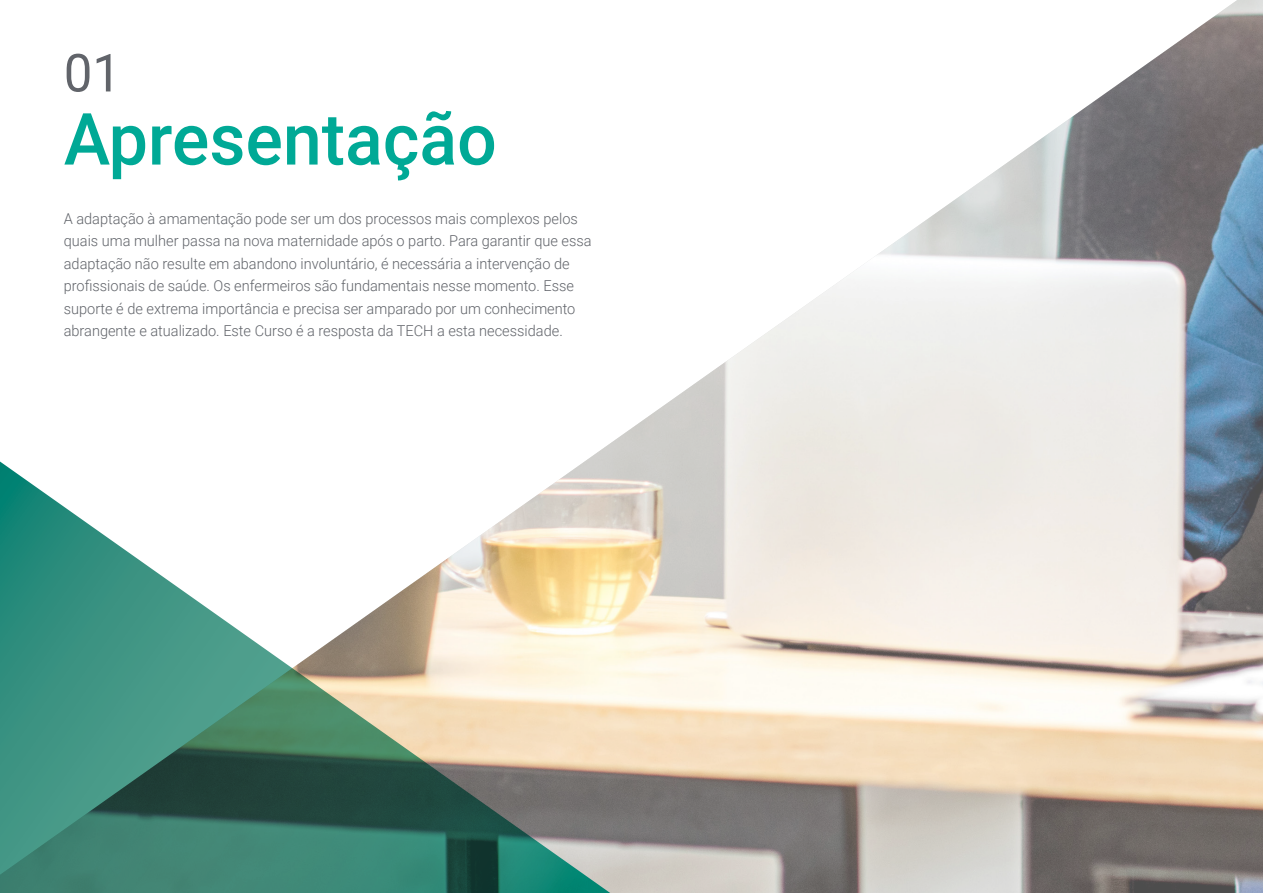
<style>
.page{position:relative;width:1263px;height:893px;background:#fff}
.page>*{position:absolute;margin:0;border:0;box-sizing:border-box;transform-origin:0 0}
.t1{font:500 72px "Roboto";color:#00a996}
.t2{font:52.5px "Roboto";color:#61646a}
.t3{font:300 15px/22.5px "Roboto";color:#61646a}
</style>
<div class="page">
<img style="left:607px;top:0;width:656px;height:893px">
<svg style="left:0;top:446px;width:640px;height:447px"></svg>
<h2 class="t2" style="left:64px;top:36px;width:59px">01</h2>
<h1 class="t1" style="left:64px;top:89px;width:435px">Apresentação</h1>
<p class="t3" style="left:64px;top:207px;width:529px">A adaptação à amamentação pode ser um dos processos mais complexos pelos quais uma mulher passa na nova maternidade após o parto. Para garantir que essa adaptação não resulte em abandono involuntário, é necessária a intervenção de profissionais de saúde. Os enfermeiros são fundamentais nesse momento. Esse suporte é de extrema importância e precisa ser amparado por um conhecimento abrangente e atualizado. Este Curso é a resposta da TECH a esta necessidade.</p>
</div>
